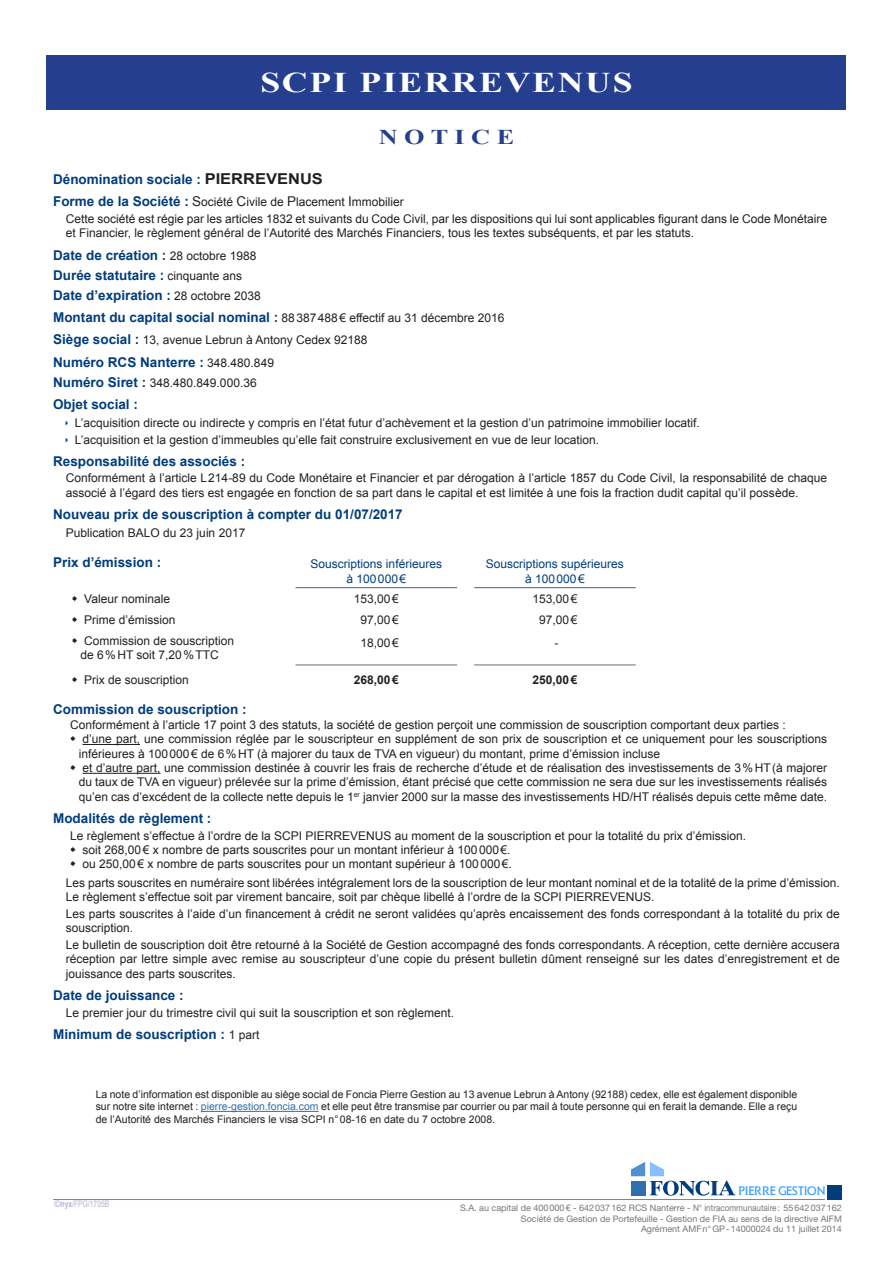
<style>
.page{position:relative;width:893px;height:1263px;background:#fff}
.page>*{position:absolute;margin:0;border:0;box-sizing:border-box;transform-origin:0 0}
.t1{font:700 28.5px "Times New Roman";letter-spacing:.05em;color:#fff;scale:1.25 1}
.t2{font:700 21px "Times New Roman";color:#253f8e;scale:1.25 1}
.t3{font:700 13.5px "Arial";color:#003d7d}
.t4{font:12px/14.4px "Arial";color:#231f20}
.t5{font:12px/14.4px "Arial";color:#003d7d;text-align:center}
.t6{font:700 12px "Arial";color:#231f20}
.t7{font:11.25px "Elan";color:#39f;scale:.95 1}
.t8{font:10.5px/12.6px "Arial";color:#231f20;text-align:justify}
.t9{font:9px/10.5px "Helvetica Neue LT Std";color:#757679;text-align:right}
.t10{font:9px "Arial";color:#aeb3d9}
.s1{font-size:15px;color:#231f20}
.s2{font-weight:700;font-size:13.5px;color:#003d7d}
.s3{font-size:13.5px}
.s4{font-weight:400;font-size:12px;color:#231f20}
.s5{color:#306ead}
.s6{font-weight:700}
</style>
<div class="page">
<div style="left:47px;top:55px;width:799px;height:54px;background:#253f8e"></div>
<hr style="left:83px;top:744px;width:57px;height:1px;background:#231f20">
<hr style="left:83px;top:773px;width:78px;height:1px;background:#231f20">
<hr style="left:201px;top:1111px;width:118px;height:1px;background:#306ead">
<hr style="left:296px;top:587px;width:161px;height:1px;background:#4d5a9e">
<hr style="left:474px;top:587px;width:162px;height:1px;background:#4d5a9e">
<hr style="left:296px;top:664px;width:161px;height:1px;background:#6c6d70">
<hr style="left:474px;top:664px;width:162px;height:1px;background:#6c6d70">
<svg style="left:631px;top:1162px;width:104px;height:34px"></svg>
<div style="left:631px;top:1181px;width:14px;height:14px;background:#306ead"></div>
<div style="left:828px;top:1186px;width:14px;height:14px;background:#003d7d"></div>
<hr style="left:53px;top:1199px;width:772px;height:1px;background:#eb6608">
<p class="t1" style="left:260px;top:62px;width:299px">SCPI PIERREVENUS</p>
<p class="t2" style="left:379px;top:122px;width:110px">N O T I C E</p>
<p class="t3" style="left:53px;top:170px;width:271px">Dénomination sociale : <span class="s1">PIERREVENUS</span></p>
<p class="t4" style="left:53px;top:195px;width:352px"><span class="s2">Forme de la Société :</span> <span class="s3">S</span>ociété <span class="s3">C</span>ivile de <span class="s3">P</span>lacement <span class="s3">I</span>mmobilier</p>
<p class="t4" style="left:66px;top:212px;width:763px">Cette société est régie par les articles 1832 et suivants du Code Civil, par les dispositions qui lui sont applicables figurant dans le Code Monétaire et Financier, le règlement général de l’Autorité des Marchés Financiers, tous les textes subséquents, et par les statuts.</p>
<p class="t3" style="left:53px;top:246px;width:205px">Date de création : <span class="s4">28 octobre 1988</span></p>
<p class="t3" style="left:53px;top:266px;width:191px">Durée statutaire : <span class="s4">cinquante ans</span></p>
<p class="t3" style="left:53px;top:286px;width:209px">Date d’expiration : <span class="s4">28 octobre 2038</span></p>
<p class="t4" style="left:53px;top:311px;width:453px"><span class="s2">Montant du capital social nominal :</span> 88387488€ effectif au 31 décembre 2016</p>
<p class="t4" style="left:53px;top:333px;width:316px"><span class="s2">Siège social :</span> 13, avenue Lebrun à Antony Cedex 92188</p>
<p class="t3" style="left:53px;top:353px;width:222px">Numéro RCS Nanterre : <span class="s4">348.480.849</span></p>
<p class="t4" style="left:53px;top:375px;width:205px"><span class="s2">Numéro Siret :</span> 348.480.849.000.36</p>
<p class="t3" style="left:53px;top:395px;width:86px">Objet social :</p>
<p class="t4" style="left:75px;top:416px;width:626px">L’acquisition directe ou indirecte y compris en l’état futur d’achèvement et la gestion d’un patrimoine immobilier locatif.</p>
<p class="t4" style="left:75px;top:432px;width:526px">L’acquisition et la gestion d’immeubles qu’elle fait construire exclusivement en vue de leur location.</p>
<p class="t3" style="left:53px;top:452px;width:194px">Responsabilité des associés :</p>
<p class="t4" style="left:66px;top:471px;width:763px">Conformément à l’article L214-89 du Code Monétaire et Financier et par dérogation à l’article 1857 du Code Civil, la responsabilité de chaque associé à l’égard des tiers est engagée en fonction de sa part dans le capital et est limitée à une fois la fraction dudit capital qu’il possède.</p>
<p class="t3" style="left:53px;top:505px;width:351px">Nouveau prix de souscription à compter du 01/07/2017</p>
<p class="t4" style="left:66px;top:526px;width:181px">Publication BALO du 23 juin 2017</p>
<p class="t3" style="left:53px;top:554px;width:110px">Prix d’émission :</p>
<p class="t5" style="left:311px;top:557px;width:133px">Souscriptions inférieures à 100000€</p>
<p class="t5" style="left:486px;top:557px;width:140px">Souscriptions supérieures à 100000€</p>
<p class="t4" style="left:84px;top:592px;width:87px">Valeur nominale</p>
<p class="t4" style="left:354px;top:591px;width:46px">153,00€</p>
<p class="t4" style="left:532px;top:591px;width:46px">153,00€</p>
<p class="t4" style="left:84px;top:613px;width:93px">Prime d’émission</p>
<p class="t4" style="left:361px;top:613px;width:40px">97,00€</p>
<p class="t4" style="left:539px;top:613px;width:40px">97,00€</p>
<p class="t4" style="left:80px;top:635px;width:155px;line-height:13.5px;text-indent:4px">Commission de souscription de 6%HT soit 7,20%TTC</p>
<p class="t4" style="left:361px;top:636px;width:40px">18,00€</p>
<p class="t4" style="left:555px;top:636px;width:5px">-</p>
<p class="t4" style="left:84px;top:673px;width:106px">Prix de souscription</p>
<p class="t6" style="left:354px;top:671px;width:46px">268,00€</p>
<p class="t6" style="left:532px;top:671px;width:46px">250,00€</p>
<p class="t3" style="left:53px;top:701px;width:195px">Commission de souscription :</p>
<p class="t4" style="left:70px;top:717px;width:717px">Conformément à l’article 17 point 3 des statuts, la société de gestion perçoit une commission de souscription comportant deux parties :</p>
<p class="t4" style="left:79px;top:732px;width:750px;text-indent:4px">d’une part, une commission réglée par le souscripteur en supplément de son prix de souscription et ce uniquement pour les souscriptions inférieures à 100000€ de 6%HT (à majorer du taux de TVA en vigueur) du montant, prime d’émission incluse</p>
<p class="t4" style="left:79px;top:761px;width:750px;text-align:center">et d’autre part, une commission destinée à couvrir les frais de recherche d’étude et de réalisation des investissements de 3%HT(à majorer du taux de TVA en vigueur) prélevée sur la prime d’émission, étant précisé que cette commission ne sera due sur les investissements réalisés qu’en cas d’excédent de la collecte nette depuis le 1<sup>er</sup> janvier 2000 sur la masse des investissements HD/HT réalisés depuis cette même date.</p>
<p class="t3" style="left:53px;top:809px;width:160px">Modalités de règlement :</p>
<p class="t4" style="left:70px;top:828px;width:678px">Le règlement s’effectue à l’ordre de la SCPI PIERREVENUS au moment de la souscription et pour la totalité du prix d’émission.</p>
<p class="t4" style="left:83px;top:843px;width:430px">soit 268,00€ x nombre de parts souscrites pour un montant inférieur à 100000€.</p>
<p class="t4" style="left:83px;top:857px;width:431px">ou 250,00€ x nombre de parts souscrites pour un montant supérieur à 100000€.</p>
<p class="t4" style="left:66px;top:876px;width:775px">Les parts souscrites en numéraire sont libérées intégralement lors de la souscription de leur montant nominal et de la totalité de la prime d’émission.<br>Le règlement s’effectue soit par virement bancaire, soit par chèque libellé à l’ordre de la SCPI PIERREVENUS.</p>
<p class="t4" style="left:66px;top:907px;width:775px">Les parts souscrites à l’aide d’un financement à crédit ne seront validées qu’après encaissement des fonds correspondant à la totalité du prix de souscription.</p>
<p class="t4" style="left:66px;top:938px;width:775px;text-align:justify">Le bulletin de souscription doit être retourné à la Société de Gestion accompagné des fonds correspondants. A réception, cette dernière accusera réception par lettre simple avec remise au souscripteur d’une copie du présent bulletin dûment renseigné sur les dates d’enregistrement et de jouissance des parts souscrites.</p>
<p class="t3" style="left:53px;top:986px;width:132px">Date de jouissance :</p>
<p class="t4" style="left:66px;top:1005px;width:390px">Le premier jour du trimestre civil qui suit la souscription et son règlement.</p>
<p class="t3" style="left:53px;top:1025px;width:208px">Minimum de souscription : <span class="s4">1 part</span></p>
<p class="t8" style="left:96px;top:1088px;width:703px">La note d’information est disponible au siège social de Foncia Pierre Gestion au 13 avenue Lebrun à Antony (92188) cedex, elle est également disponible sur notre site internet : <span class="s5">pierre-gestion.foncia.com</span> et elle peut être transmise par courrier ou par mail à toute personne qui en ferait la demande. Elle a reçu de l’Autorité des Marchés Financiers le visa SCPI n°08-16 en date du 7 octobre 2008.</p>
<p class="t10" style="left:54px;top:1198px;width:57px">©<span class="s6">nyx</span>/FPG/1705B</p>
<p class="t7" style="left:738px;top:1183px;width:93px">PIERRE GESTION</p>
<p class="t9" style="left:460px;top:1203px;width:383px">S.A. au capital de 400000€ - 642037162 RCS Nanterre - N° intracommunautaire : 55642037162<br>Société de Gestion de Portefeuille - Gestion de FIA au sens de la directive AIFM<br>Agrément AMFn°GP-14000024 du 11 juillet 2014</p>
</div>
